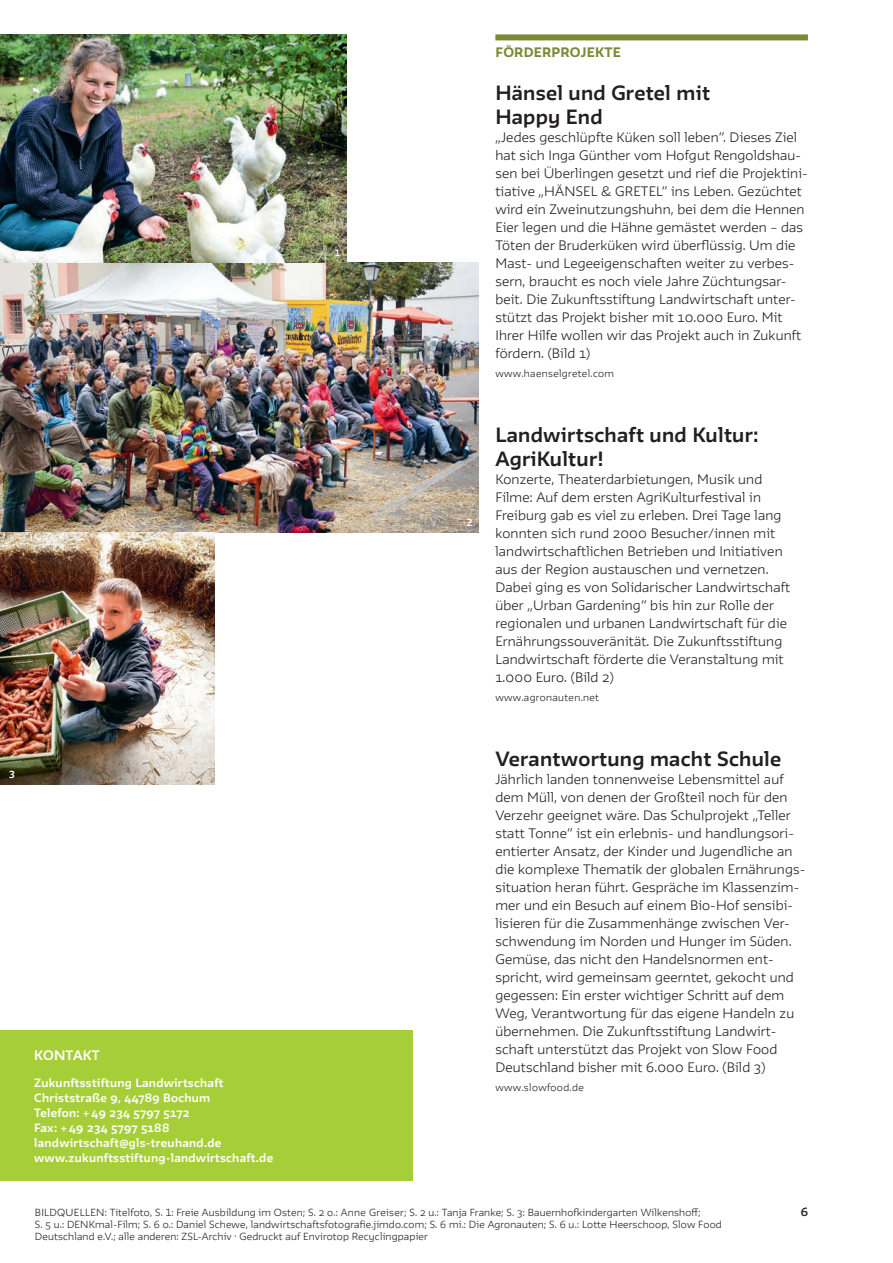
<style>
.page{position:relative;width:893px;height:1263px;background:#fff}
.page>*{position:absolute;margin:0;border:0;box-sizing:border-box;transform-origin:0 0}
.t1{font:700 18px/24px "GLS Irma";letter-spacing:.015em;color:#231f20}
.t2{font:300 12px/18px "GLS Irma";letter-spacing:.015em;color:#231f20}
.t3{font:800 12px "GLS Irma";letter-spacing:.02em;color:#7b8937}
.t4{font:700 12px "GLS Irma";letter-spacing:.02em;color:#fff}
.t5{font:700 10.5px/15px "GLS Irma";letter-spacing:.025em;color:#fff}
.t6{font:600 10.5px "GLS Irma";color:#231f20}
.t7{font:300 9px/12px "GLS Irma";letter-spacing:.02em;color:#231f20}
.t8{font:300 9px "GLS Irma";letter-spacing:.04em;color:#231f20}
.t9{font:700 9px "GLS Irma";color:#fff}
.t10{font:700 7.95px "GLS Irma";color:#fff}
</style>
<div class="page">
<div style="left:0;top:1030px;width:412px;height:151px;background:#a6ce39"></div>
<div style="left:495px;top:34px;width:313px;height:6px;background:#7b8937"></div>
<img style="left:0;top:262px;width:478px;height:270px">
<img style="left:0;top:532px;width:215px;height:252px">
<img style="left:0;top:34px;width:347px;height:228px">
<p class="t9" style="left:9px;top:768px;width:7px">3</p>
<p class="t10" style="left:335px;top:247px;width:6px">1</p>
<p class="t4" style="left:34px;top:1047px;width:67px">KONTAKT</p>
<p class="t5" style="left:34px;top:1075px;width:240px">Zukunftsstiftung Landwirtschaft<br>Christstraße 9, 44789 Bochum<br>Telefon: + 49 234 5797 5172<br>Fax: + 49 234 5797 5188 landwirtschaft@gls-treuhand.de www.zukunftsstiftung-landwirtschaft.de</p>
<p class="t9" style="left:467px;top:516px;width:7px">2</p>
<p class="t3" style="left:495px;top:45px;width:127px">FÖRDERPROJEKTE</p>
<h1 class="t1" style="left:495px;top:81px;width:216px">Hänsel und Gretel mit<br>Happy End</h1>
<p class="t2" style="left:495px;top:128px;width:314px">„Jedes geschlüpfte Küken soll leben“. Dieses Ziel hat sich Inga Günther vom Hofgut Rengoldshau&shy;sen bei Überlingen gesetzt und rief die Projektini&shy;tiative „HÄNSEL &amp; GRETEL“ ins Leben. Gezüchtet wird ein Zweinutzungshuhn, bei dem die Hennen Eier legen und die Hähne gemästet werden – das Töten der Bruderküken wird überflüssig. Um die Mast- und Legeeigenschaften weiter zu verbes&shy;sern, braucht es noch viele Jahre Züchtungsar&shy;beit. Die Zukunftsstiftung Landwirtschaft unter&shy;stützt das Projekt bisher mit 10.000 Euro. Mit Ihrer Hilfe wollen wir das Projekt auch in Zukunft fördern. (Bild 1)</p>
<p class="t8" style="left:495px;top:367px;width:120px">www.haenselgretel.com</p>
<h1 class="t1" style="left:495px;top:423px;width:265px">Landwirtschaft und Kultur:<br>AgriKultur!</h1>
<p class="t2" style="left:495px;top:470px;width:296px">Konzerte, Theaterdarbietungen, Musik und Filme: Auf dem ersten AgriKulturfestival in Freiburg gab es viel zu erleben. Drei Tage lang konnten sich rund 2000 Besucher/innen mit landwirtschaftlichen Betrieben und Initiativen aus der Region austauschen und vernetzen.<br>Dabei ging es von Solidarischer Landwirtschaft über „Urban Gardening“ bis hin zur Rolle der regionalen und urbanen Landwirtschaft für die Ernährungssouveränität. Die Zukunftsstiftung Landwirtschaft förderte die Veranstaltung mit 1.000 Euro. (Bild 2)</p>
<p class="t8" style="left:495px;top:691px;width:105px">www.agronauten.net</p>
<h1 class="t1" style="left:495px;top:747px;width:287px">Verantwortung macht Schule</h1>
<p class="t2" style="left:495px;top:770px;width:310px">Jährlich landen tonnenweise Lebensmittel auf dem Müll, von denen der Großteil noch für den Verzehr geeignet wäre. Das Schulprojekt „Teller statt Tonne“ ist ein erlebnis- und handlungsori&shy;entierter Ansatz, der Kinder und Jugendliche an die komplexe Thematik der globalen Ernährungs&shy;situation heran führt. Gespräche im Klassenzim&shy;mer und ein Besuch auf einem Bio- Hof sensibi&shy;lisieren für die Zusammenhänge zwischen Ver&shy;schwendung im Norden und Hunger im Süden.<br>Gemüse, das nicht den Handelsnormen ent&shy;spricht, wird gemeinsam geerntet, gekocht und gegessen: Ein erster wichtiger Schritt auf dem Weg, Verantwortung für das eigene Handeln zu übernehmen. Die Zukunftsstiftung Landwirt&shy;schaft unterstützt das Projekt von Slow Food Deutschland bisher mit 6.000 Euro. (Bild 3)</p>
<p class="t8" style="left:495px;top:1081px;width:90px">www.slowfood.de</p>
<p class="t7" style="left:35px;top:1206px;width:688px">BILDQUELLEN: Titelfoto, S. 1: Freie Ausbildung im Osten; S. 2 o.: Anne Greiser; S. 2 u.: Tanja Franke; S. 3: Bauernhofkindergarten Wilkenshoff;<br>S. 5 u.: DENKmal- Film; S. 6 o.: Daniel Schewe, landwirtschaftsfotografie.jimdo.com; S. 6 mi.: Die Agronauten; S. 6 u.: Lotte Heerschoop, Slow Food<br>Deutschland e.V.; alle anderen: ZSL-Archiv · Gedruckt auf Envirotop Recyclingpapier</p>
<p class="t6" style="left:801px;top:1205px;width:9px">6</p>
</div>
